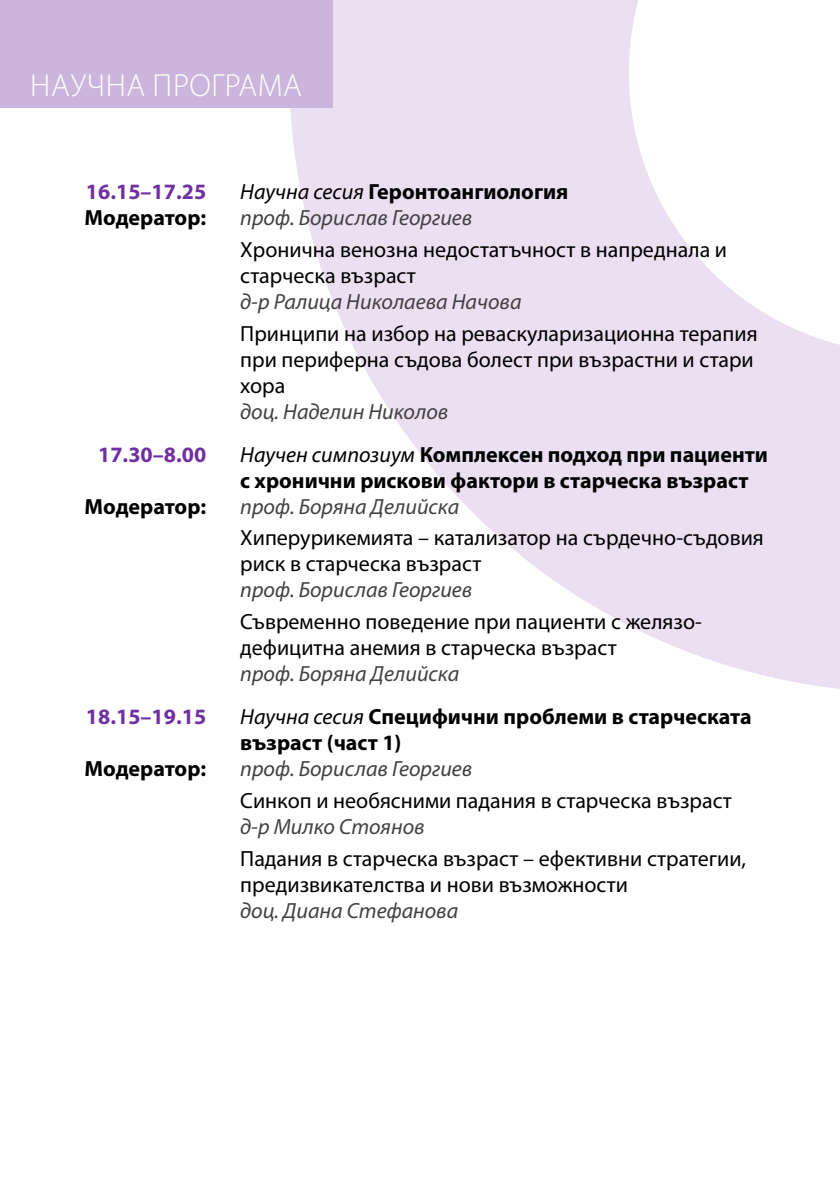
<style>
.page{position:relative;width:840px;height:1191px;background:#fff}
.page>*{position:absolute;margin:0;border:0;box-sizing:border-box;transform-origin:0 0}
.t1{font:300 32px "Myriad Pro";letter-spacing:.02em;color:#fff}
.t2{font:22px/26px "Myriad Pro";color:#000}
.t3{font:700 22px/26px "Myriad Pro";color:#000}
.t4{font:italic 22px "Myriad Pro";color:#414042}
.t5{font:700 22px "Myriad Pro";color:#7030a0}
.s1{font-weight:400;font-style:italic}
</style>
<div class="page">
<svg style="left:290px;top:0;width:549px;height:689px;fill:#eae0f1"></svg>
<div style="left:0;top:0;width:332px;height:108px;background:#cbb5dd"></div>
<h1 class="t1" style="left:30px;top:66px;width:273px">НАУЧНА ПРОГРАМА</h1>
<p class="t5" style="left:86px;top:177px;width:122px">16.15–17.25</p>
<p class="t3" style="left:240px;top:178px;width:329px"><span class="s1">Научна сесия</span> Геронтоангиология</p>
<p class="t3" style="left:85px;top:204px;width:123px">Модератор:</p>
<p class="t4" style="left:240px;top:204px;width:233px">проф. Борислав Георгиев</p>
<p class="t2" style="left:240px;top:236px;width:488px">Хронична венозна недостатъчност в напреднала и старческа възраст</p>
<p class="t4" style="left:240px;top:288px;width:283px">д-р Ралица Николаева Начова</p>
<p class="t2" style="left:240px;top:320px;width:518px">Принципи на избор на реваскуларизационна терапия при периферна съдова болест при възрастни и стари хора</p>
<p class="t4" style="left:240px;top:397px;width:209px">доц. Наделин Николов</p>
<p class="t5" style="left:98px;top:440px;width:109px">17.30–8.00</p>
<p class="t3" style="left:240px;top:440px;width:529px"><span class="s1">Научен симпозиум</span> Комплексен подход при пациенти с хронични рискови фактори в старческа възраст</p>
<p class="t3" style="left:85px;top:492px;width:123px">Модератор:</p>
<p class="t4" style="left:240px;top:492px;width:220px">проф. Боряна Делийска</p>
<p class="t2" style="left:240px;top:524px;width:525px">Хиперурикемията – катализатор на сърдечно-съдовия риск в старческа възраст</p>
<p class="t4" style="left:240px;top:576px;width:233px">проф. Борислав Георгиев</p>
<p class="t2" style="left:240px;top:608px;width:463px">Съвременно поведение при пациенти с желязо&shy;дефицитна анемия в старческа възраст</p>
<p class="t4" style="left:240px;top:660px;width:220px">проф. Боряна Делийска</p>
<p class="t5" style="left:86px;top:702px;width:122px">18.15–19.15</p>
<p class="t3" style="left:240px;top:703px;width:512px"><span class="s1">Научна сесия</span> Специфични проблеми в старческата възраст (част 1)</p>
<p class="t3" style="left:85px;top:755px;width:123px">Модератор:</p>
<p class="t4" style="left:240px;top:755px;width:233px">проф. Борислав Георгиев</p>
<p class="t2" style="left:240px;top:787px;width:493px">Синкоп и необясними падания в старческа възраст</p>
<p class="t4" style="left:240px;top:813px;width:186px">д-р Милко Стоянов</p>
<p class="t2" style="left:240px;top:844px;width:507px">Падания в старческа възраст – ефективни стратегии, предизвикателства и нови възможности</p>
<p class="t4" style="left:240px;top:896px;width:219px">доц. Диана Стефанова</p>
</div>
